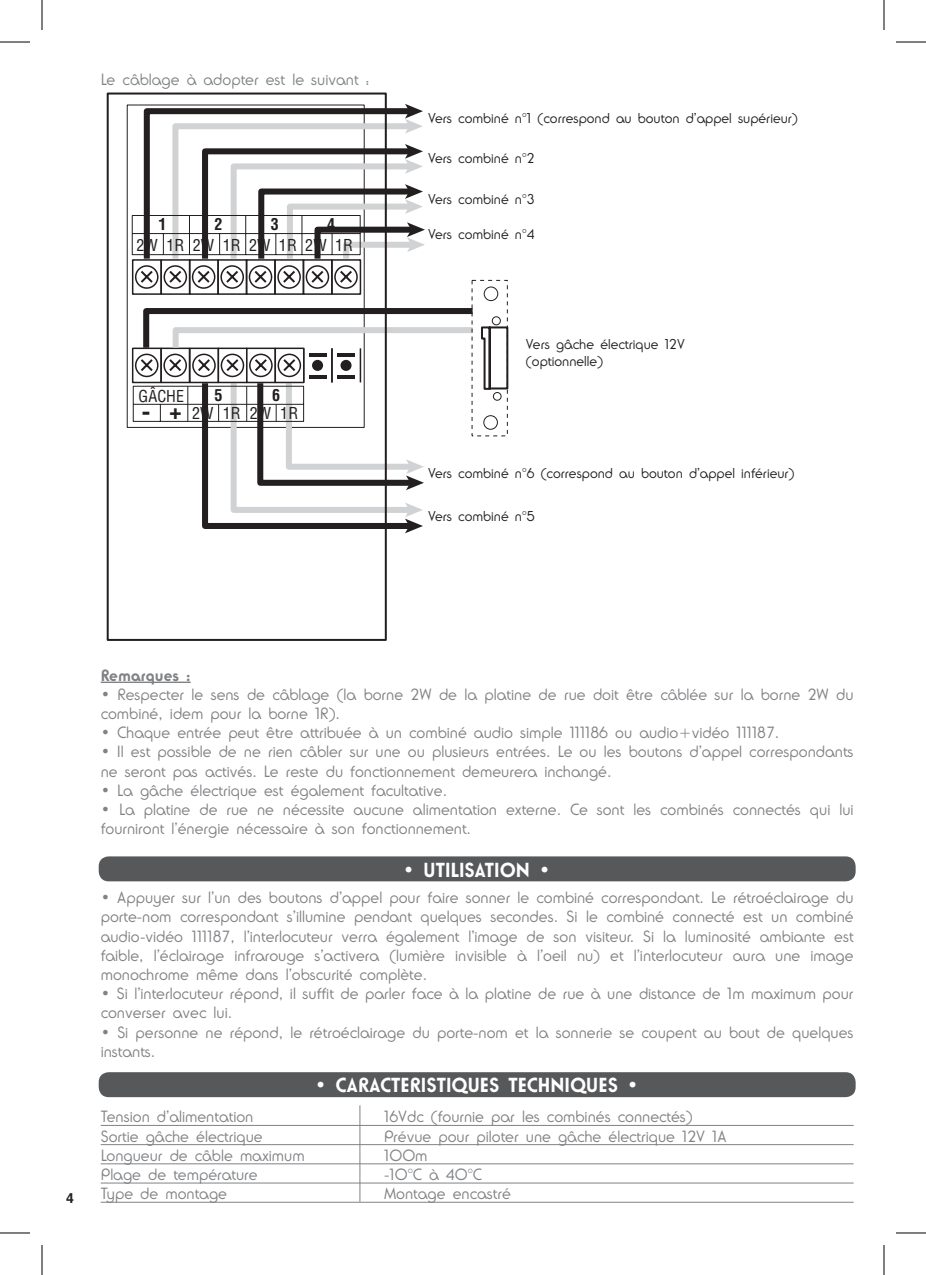
<style>
.page{position:relative;width:926px;height:1275px;background:#fff}
.page>*{position:absolute;margin:0;border:0;box-sizing:border-box;transform-origin:0 0}
.t1{font:700 20px "Ronda IT Cby BT";color:#fff}
.t2{font:300 16px/19.2px "Ronda IT Cby BT";color:#808285}
.t3{font:condensed 16px "Helvetica";color:#231f20}
.t4{font:700 16px "Ronda IT Cby BT";color:#808285}
.t5{font:700 condensed 16px "Helvetica";color:#231f20}
.t6{font:300 14px/16.8px "Ronda IT Cby BT";color:#231f20}
.t7{font:700 14px "Helvetica";color:#231f20}
</style>
<div class="page">
<hr style="left:101px;top:681px;width:90px;height:2px;background:#808285">
<div style="left:107px;top:92px;width:280px;height:549px;border:2px solid #231f20"></div>
<div style="left:99px;top:856px;width:757px;height:25px;background:#57585a;border-radius:10px"></div>
<hr style="left:101px;top:1125px;width:753px;height:1px;background:#808285">
<hr style="left:101px;top:1144px;width:753px;height:1px;background:#808285">
<hr style="left:101px;top:1163px;width:753px;height:1px;background:#808285">
<hr style="left:101px;top:1182px;width:753px;height:1px;background:#808285">
<hr style="left:101px;top:1201px;width:753px;height:1px;background:#808285">
<hr style="left:360px;top:1105px;width:1px;height:96px;background:#808285">
<div style="left:99px;top:1072px;width:757px;height:25px;background:#57585a;border-radius:10px"></div>
<hr style="left:0;top:42px;width:30px;height:1px;background:#000">
<hr style="left:896px;top:42px;width:30px;height:1px;background:#000">
<hr style="left:0;top:1232px;width:30px;height:1px;background:#000">
<hr style="left:896px;top:1232px;width:30px;height:1px;background:#000">
<hr style="left:42px;top:0;width:1px;height:30px;background:#000">
<hr style="left:42px;top:1245px;width:1px;height:30px;background:#000">
<hr style="left:884px;top:0;width:1px;height:30px;background:#000">
<hr style="left:884px;top:1245px;width:1px;height:30px;background:#000">
<svg style="left:131px;top:104px;width:377px;height:429px"></svg>
<p class="t2" style="left:101px;top:70px;width:270px">Le câblage à adopter est le suivant :</p>
<p class="t5" style="left:158px;top:214px;width:10px">1</p>
<p class="t5" style="left:215px;top:214px;width:10px">2</p>
<p class="t5" style="left:271px;top:214px;width:10px">3</p>
<p class="t5" style="left:327px;top:214px;width:10px">4</p>
<p class="t3" style="left:137px;top:235px;width:23px">2W</p>
<p class="t3" style="left:166px;top:235px;width:188px">1R 2W 1R 2W 1R 2W 1R</p>
<p class="t3" style="left:139px;top:386px;width:47px">GÂCHE</p>
<p class="t5" style="left:215px;top:385px;width:10px">5</p>
<p class="t3" style="left:192px;top:403px;width:50px">2W 1R</p>
<p class="t5" style="left:272px;top:385px;width:10px">6</p>
<p class="t3" style="left:250px;top:403px;width:50px">2W 1R</p>
<p class="t6" style="left:428px;top:109px;width:371px">Vers combiné n°1 (correspond au bouton d’appel supérieur)</p>
<p class="t6" style="left:428px;top:149px;width:108px">Vers combiné n°2</p>
<p class="t6" style="left:428px;top:191px;width:108px">Vers combiné n°3</p>
<p class="t6" style="left:428px;top:225px;width:108px">Vers combiné n°4</p>
<p class="t6" style="left:526px;top:335px;width:160px">Vers gâche électrique 12V (optionnelle)</p>
<p class="t6" style="left:428px;top:465px;width:368px">Vers combiné n°6 (correspond au bouton d’appel inférieur)</p>
<p class="t6" style="left:428px;top:508px;width:108px">Vers combiné n°5</p>
<p class="t7" style="left:66px;top:1186px;width:9px">4</p>
<p class="t4" style="left:101px;top:665px;width:91px">Remarques :</p>
<p class="t2" style="left:101px;top:684px;width:754px">• Respecter le sens de câblage (la borne 2W de la platine de rue doit être câblée sur la borne 2W du combiné, idem pour la borne 1R).</p>
<p class="t2" style="left:101px;top:723px;width:680px">• Chaque entrée peut être attribuée à un combiné audio simple 111186 ou audio+vidéo 111187.</p>
<p class="t2" style="left:101px;top:742px;width:754px">• Il est possible de ne rien câbler sur une ou plusieurs entrées. Le ou les boutons d’appel correspondants ne seront pas activés. Le reste du fonctionnement demeurera inchangé.</p>
<p class="t2" style="left:101px;top:780px;width:348px">• La gâche électrique est également facultative.</p>
<p class="t2" style="left:101px;top:799px;width:754px">• La platine de rue ne nécessite aucune alimentation externe. Ce sont les combinés connectés qui lui fourniront l’énergie nécessaire à son fonctionnement.</p>
<p class="t1" style="left:403px;top:857px;width:94px">• UTI LISATION</p>
<p class="t1" style="left:539px;top:857px;width:13px">•</p>
<p class="t2" style="left:101px;top:888px;width:754px;text-align:justify">• Appuyer sur l’un des boutons d’appel pour faire sonner le combiné correspondant. Le rétroéclairage du porte-nom correspondant s’illumine pendant quelques secondes. Si le combiné connecté est un combiné audio-vidéo 111187, l’interlocuteur verra également l’image de son visiteur. Si la luminosité ambiante est faible, l’éclairage infrarouge s’activera (lumière invisible à l’oeil nu) et l’interlocuteur aura une image monochrome même dans l’obscurité complète.</p>
<p class="t2" style="left:101px;top:984px;width:754px">• Si l’interlocuteur répond, il suffit de parler face à la platine de rue à une distance de 1m maximum pour converser avec lui.</p>
<p class="t2" style="left:101px;top:1022px;width:754px">• Si personne ne répond, le rétroéclairage du porte-nom et la sonnerie se coupent au bout de quelques instants.</p>
<p class="t1" style="left:315px;top:1073px;width:104px">• CARACTERISTI</p>
<p class="t1" style="left:452px;top:1073px;width:87px">QUES TECHNI</p>
<p class="t1" style="left:570px;top:1073px;width:70px">QUES •</p>
<p class="t2" style="left:101px;top:1107px;width:154px">Tension d’alimentation</p>
<p class="t2" style="left:384px;top:1107px;width:310px">16Vdc (fournie par les combinés connectés)</p>
<p class="t2" style="left:101px;top:1126px;width:163px">Sortie gâche électrique</p>
<p class="t2" style="left:384px;top:1126px;width:344px">Prévue pour piloter une gâche électrique 12V 1A</p>
<p class="t2" style="left:101px;top:1145px;width:205px">Longueur de câble maximum</p>
<p class="t2" style="left:384px;top:1145px;width:45px">100m</p>
<p class="t2" style="left:101px;top:1164px;width:159px">Plage de température</p>
<p class="t2" style="left:384px;top:1164px;width:99px">-10°C à 40°C</p>
<p class="t2" style="left:101px;top:1183px;width:128px">Type de montage</p>
<p class="t2" style="left:384px;top:1183px;width:128px">Montage encastré</p>
</div>
